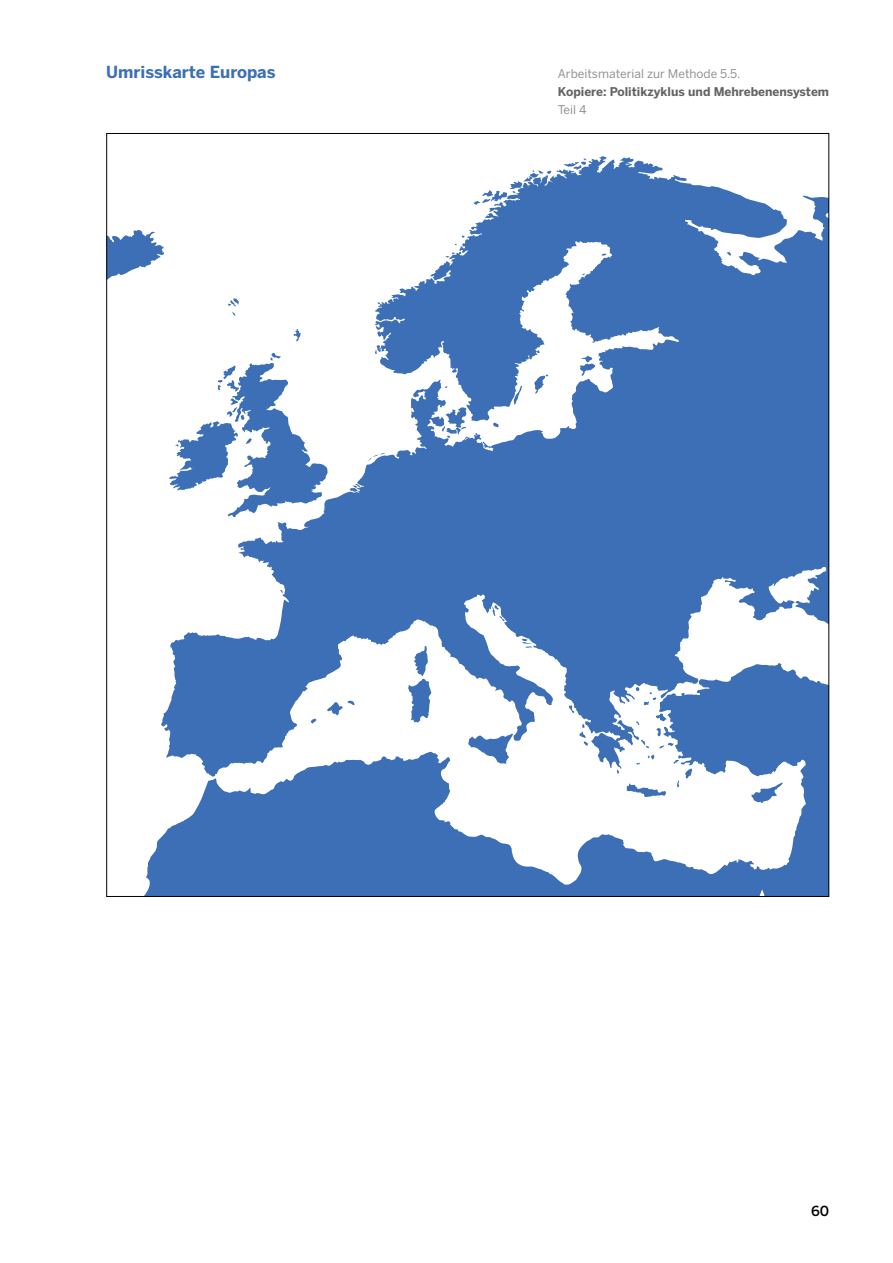
<style>
.page{position:relative;width:893px;height:1263px;background:#fff}
.page>*{position:absolute;margin:0;border:0;box-sizing:border-box;transform-origin:0 0}
.t1{font:700 16.5px "Benton Sans";color:#3c6fb5}
.t2{font:500 13.8px "Benton Sans";color:#000}
.t3{font:700 12px "Benton Sans";color:#636363}
.t4{font:12px "Benton Sans";color:#939393}
</style>
<div class="page">
<svg style="left:108px;top:230px;width:53px;height:49px"></svg>
<svg style="left:145px;top:777px;width:682px;height:118px;fill:#3c6fb5"></svg>
<svg style="left:627px;top:783px;width:39px;height:14px"></svg>
<svg style="left:677px;top:780px;width:2px;height:7px"></svg>
<svg style="left:751px;top:783px;width:32px;height:20px"></svg>
<svg style="left:161px;top:156px;width:666px;height:621px;fill:#3c6fb5"></svg>
<svg style="left:685px;top:768px;width:7px;height:10px"></svg>
<svg style="left:367px;top:453px;width:19px;height:9px"></svg>
<svg style="left:169px;top:353px;width:159px;height:164px"></svg>
<h1 class="t1" style="left:106px;top:62px;width:171px">Umrisskarte Europas</h1>
<p class="t4" style="left:558px;top:66px;width:184px">Arbeitsmaterial zur Methode 5.5.</p>
<p class="t3" style="left:558px;top:84px;width:273px">Kopiere: Politikzyklus und Mehrebenensystem</p>
<p class="t4" style="left:558px;top:102px;width:30px">Teil 4</p>
<p class="t2" style="left:811px;top:1202px;width:20px">60</p>
</div>
